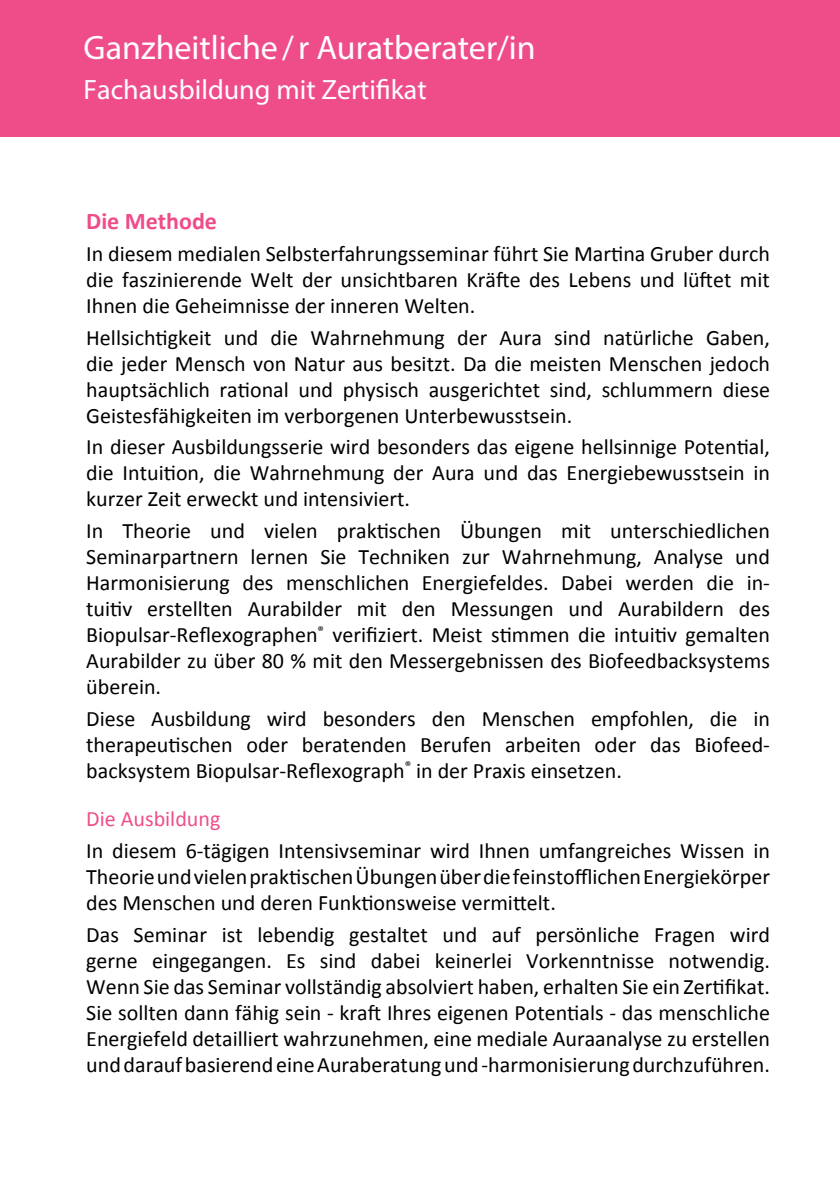
<style>
.page{position:relative;width:840px;height:1202px;background:#fff}
.page>*{position:absolute;margin:0;border:0;box-sizing:border-box;transform-origin:0 0}
.t1{font:34px "Myriad Pro";color:#fff}
.t2{font:28px "Myriad Pro";color:#fff}
.t3{font:700 24px "Calibri";color:#ef4d8a}
.t4{font:22px/26px "Calibri";color:#000;text-align:justify}
.s1{color:#ef4d8a}
</style>
<div class="page">
<div style="left:0;top:0;width:839px;height:136px;background:#ef4d8a"></div>
<p class="t1" style="left:83px;top:27px;width:453px">Ganzheitliche/r Auratberater/in</p>
<p class="t2" style="left:83px;top:72px;width:344px">Fachausbildung mit Zertifikat</p>
<p class="t3" style="left:86px;top:206px;width:132px">Die Methode</p>
<p class="t4" style="left:86px;top:241px;width:684px">In diesem medialen Selbsterfahrungsseminar führt Sie Martina Gruber durch die faszinierende Welt der unsichtbaren Kräfte des Lebens und lüftet mit Ihnen die Geheimnisse der inneren Welten.</p>
<p class="t4" style="left:86px;top:324px;width:685px">Hellsichtigkeit und die Wahrnehmung der Aura sind natürliche Gaben, die jeder Mensch von Natur aus besitzt. Da die meisten Menschen jedoch hauptsächlich rational und physisch ausgerichtet sind, schlummern diese Geistesfähigkeiten im verborgenen Unterbewusstsein.</p>
<p class="t4" style="left:86px;top:434px;width:685px">In dieser Ausbildungsserie wird besonders das eigene hellsinnige Potential, die Intuition, die Wahrnehmung der Aura und das Energiebewusstsein in kurzer Zeit erweckt und intensiviert.</p>
<p class="t4" style="left:86px;top:518px;width:685px">In Theorie und vielen praktischen Übungen mit unterschiedlichen Seminarpartnern lernen Sie Techniken zur Wahrnehmung, Analyse und Harmonisierung des menschlichen Energiefeldes. Dabei werden die in&shy;tuitiv erstellten Aurabilder mit den Messungen und Aurabildern des Biopulsar-Reflexographen<sup>®</sup> verifiziert. Meist stimmen die intuitiv gemalten Aurabilder zu über 80 % mit den Messergebnissen des Biofeedbacksystems überein.</p>
<p class="t4" style="left:86px;top:705px;width:685px">Diese Ausbildung wird besonders den Menschen empfohlen, die in therapeutischen oder beratenden Berufen arbeiten oder das Biofeed&shy;backsystem Biopulsar-Reflexograph<sup>®</sup> in der Praxis einsetzen.</p>
<p class="t4" style="left:86px;top:803px;width:684px;line-height:31.6px"><span class="s1">Die Ausbildung<br></span>In diesem 6-tägigen Intensivseminar wird Ihnen umfangreiches Wissen in</p>
<p class="t4" style="left:86px;top:864px;width:685px">Theorie und vielen praktischen Übungen über die feinstofflichen Energiekörper des Menschen und deren Funktionsweise vermittelt.</p>
<p class="t4" style="left:86px;top:921px;width:684px">Das Seminar ist lebendig gestaltet und auf persönliche Fragen wird gerne eingegangen. Es sind dabei keinerlei Vorkenntnisse notwendig.<br>Wenn Sie das Seminar vollständig absolviert haben, erhalten Sie ein Zertifikat.<br>Sie sollten dann fähig sein - kraft Ihres eigenen Potentials - das menschliche Energiefeld detailliert wahrzunehmen, eine mediale Auraanalyse zu erstellen und darauf basierend eine Auraberatung und -harmonisierung durchzuführen.</p>
</div>
